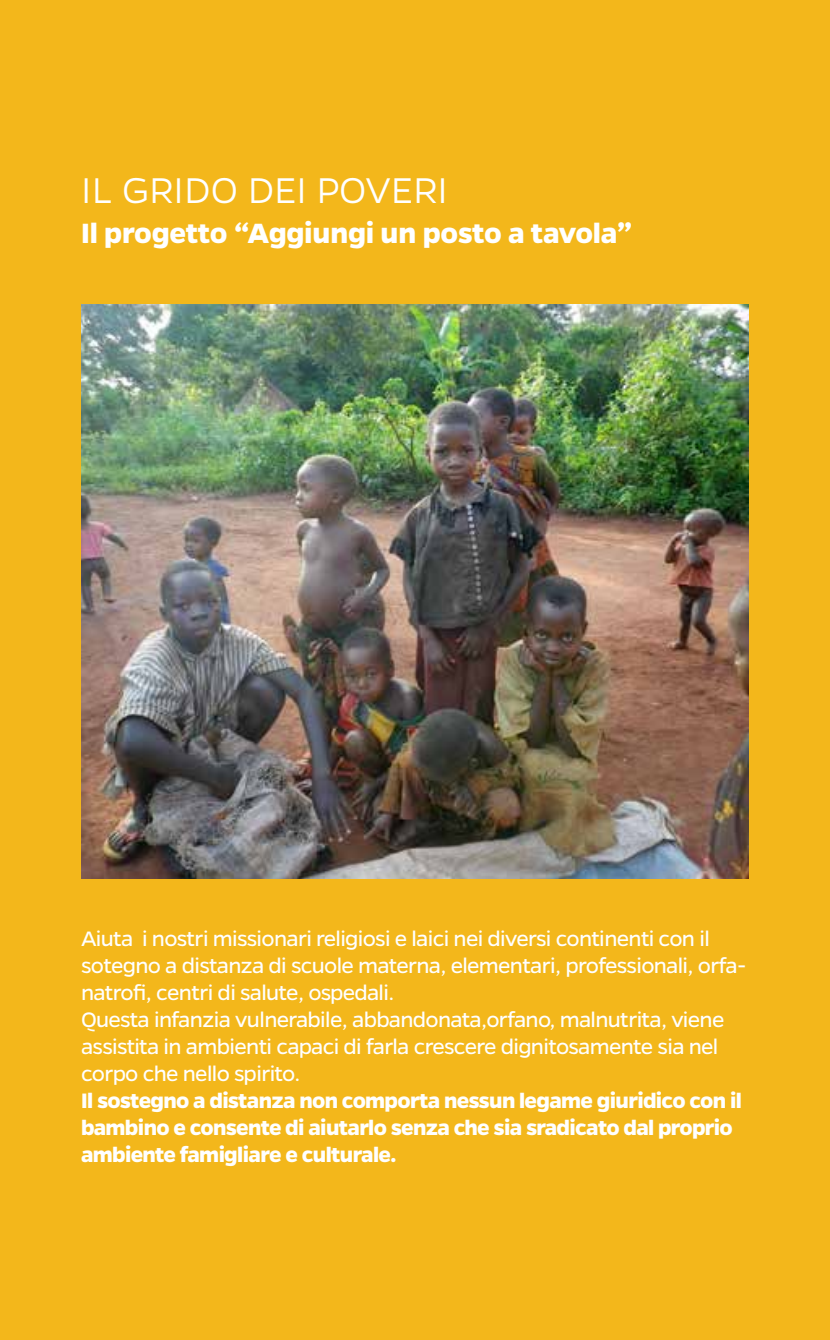
<style>
.page{position:relative;width:830px;height:1340px;background:#fff}
.page>*{position:absolute;margin:0;border:0;box-sizing:border-box;transform-origin:0 0}
.t1{font:300 40.5px "Gentona";color:#fff}
.t2{font:700 31.5px "Gentona";letter-spacing:-.01em;color:#fff}
.t3{font:23.62px/27px "Gentona";letter-spacing:-.03em;color:#fff}
.t4{font:700 23.62px/27px "Gentona";letter-spacing:-.03em;color:#fff}
</style>
<div class="page">
<div style="left:0;top:0;width:829px;height:1339px;background:#f3b71b"></div>
<img style="left:81px;top:304px;width:667px;height:574px">
<h1 class="t1" style="left:81px;top:167px;width:368px">IL GRIDO DEI POVERI</h1>
<h2 class="t2" style="left:81px;top:215px;width:552px">Il progetto “Aggiungi un posto a tavola”</h2>
<p class="t3" style="left:81px;top:924px;width:666px">Aiuta i nostri missionari religiosi e laici nei diversi continenti con il sotegno a distanza di scuole materna, elementari, professionali, orfa&shy;natrofi, centri di salute, ospedali.<br>Questa infanzia vulnerabile, abbandonata,orfano, malnutrita, viene assistita in ambienti capaci di farla crescere dignitosamente sia nel corpo che nello spirito.</p>
<p class="t4" style="left:81px;top:1086px;width:662px">Il sostegno a distanza non comporta nessun legame giuridico con il bambino e consente di aiutarlo senza che sia sradicato dal proprio ambiente famigliare e culturale.</p>
</div>
